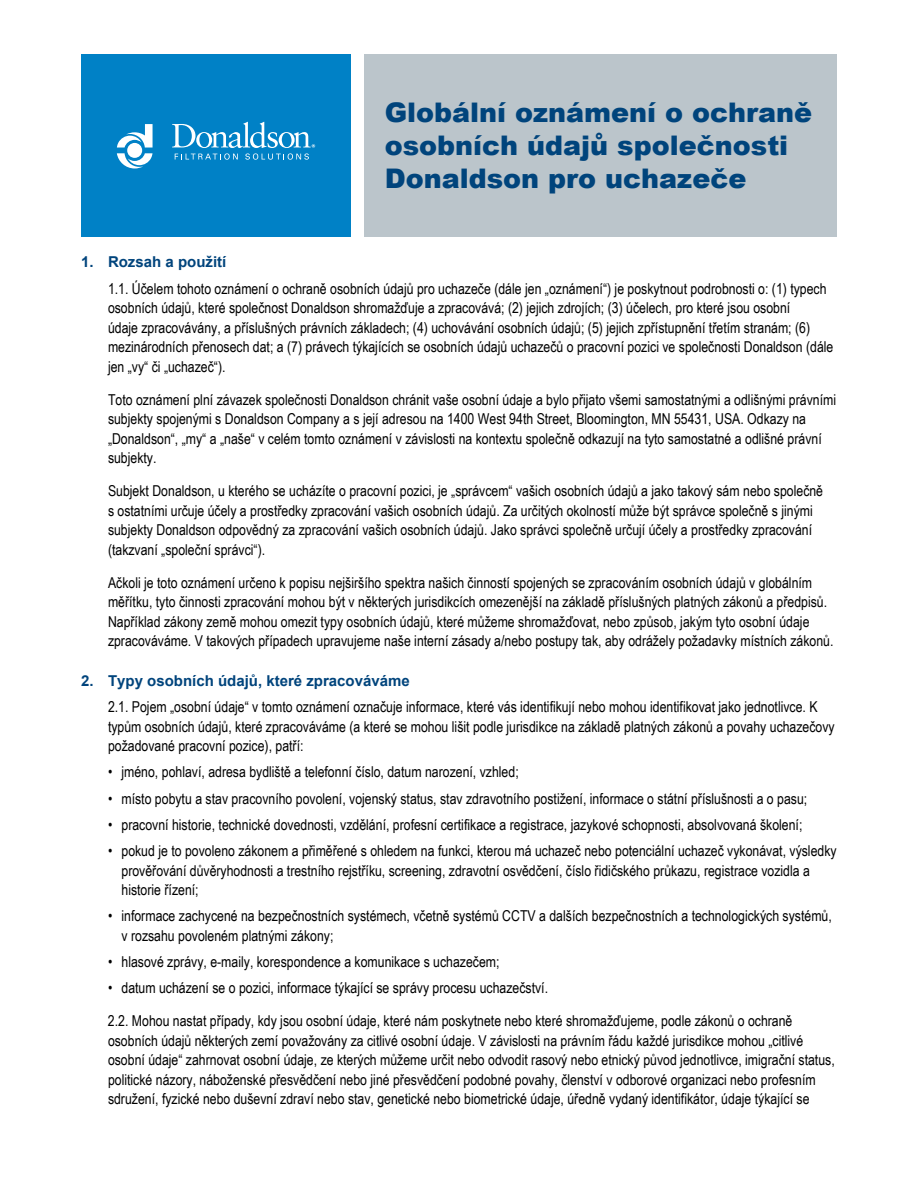
<style>
.page{position:relative;width:918px;height:1188px;background:#fff}
.page>*{position:absolute;margin:0;border:0;box-sizing:border-box;transform-origin:0 0}
.t1{font:900 27px/33px "Arial";color:#00447c}
.t2{font:15px/19.5px "Arial Narrow";color:#000}
.t3{font:700 15px "Arial";color:#00447c}
</style>
<div class="page">
<div style="left:81px;top:54px;width:270px;height:182px;background:#0081c6"></div>
<svg style="left:117px;top:124px;width:36px;height:45px"></svg>
<svg style="left:172px;top:122px;width:143px;height:38px"></svg>
<div style="left:364px;top:54px;width:473px;height:182px;background:#bbc5cb"></div>
<h1 class="t1" style="left:385px;top:95px;width:429px">Globální oznámení o ochraně osobních údajů společnosti<br>Donaldson pro uchazeče</h1>
<p class="t3" style="left:81px;top:252px;width:147px">1. Rozsah a použití</p>
<p class="t2" style="left:108px;top:278px;width:727px">1.1. Účelem tohoto oznámení o ochraně osobních údajů pro uchazeče (dále jen „oznámení“) je poskytnout podrobnosti o: (1) typech osobních údajů, které společnost Donaldson shromažďuje a zpracovává; (2) jejich zdrojích; (3) účelech, pro které jsou osobní<br>údaje zpracovávány, a příslušných právních základech; (4) uchovávání osobních údajů; (5) jejich zpřístupnění třetím stranám; (6) mezinárodních přenosech dat; a (7) právech týkajících se osobních údajů uchazečů o pracovní pozici ve společnosti Donaldson (dále jen „vy“ či „uchazeč“).</p>
<p class="t2" style="left:108px;top:389px;width:730px">Toto oznámení plní závazek společnosti Donaldson chránit vaše osobní údaje a bylo přijato všemi samostatnými a odlišnými právními subjekty spojenými s Donaldson Company a s její adresou na 1400 West 94th Street, Bloomington, MN 55431, USA. Odkazy na „Donaldson“, „my“ a „naše“ v celém tomto oznámení v závislosti na kontextu společně odkazují na tyto samostatné a odlišné právní subjekty.</p>
<p class="t2" style="left:108px;top:481px;width:717px">Subjekt Donaldson, u kterého se ucházíte o pracovní pozici, je „správcem“ vašich osobních údajů a jako takový sám nebo společně s ostatními určuje účely a prostředky zpracování vašich osobních údajů. Za určitých okolností může být správce společně s jinými subjekty Donaldson odpovědný za zpracování vašich osobních údajů. Jako správci společně určují účely a prostředky zpracování (takzvaní „společní správci“).</p>
<p class="t2" style="left:108px;top:572px;width:727px">Ačkoli je toto oznámení určeno k popisu nejširšího spektra našich činností spojených se zpracováním osobních údajů v globálním měřítku, tyto činnosti zpracování mohou být v některých jurisdikcích omezenější na základě příslušných platných zákonů a předpisů.<br>Například zákony země mohou omezit typy osobních údajů, které můžeme shromažďovat, nebo způsob, jakým tyto osobní údaje zpracováváme. V takových případech upravujeme naše interní zásady a/nebo postupy tak, aby odrážely požadavky místních zákonů.</p>
<p class="t3" style="left:81px;top:671px;width:330px">2. Typy osobních údajů, které zpracováváme</p>
<p class="t2" style="left:108px;top:697px;width:728px">2.1. Pojem „osobní údaje“ v tomto oznámení označuje informace, které vás identifikují nebo mohou identifikovat jako jednotlivce. K typům osobních údajů, které zpracováváme (a které se mohou lišit podle jurisdikce na základě platných zákonů a povahy uchazečovy požadované pracovní pozice), patří:</p>
<p class="t2" style="left:108px;top:762px;width:412px">• jméno, pohlaví, adresa bydliště a telefonní číslo, datum narození, vzhled;</p>
<p class="t2" style="left:108px;top:788px;width:701px">• místo pobytu a stav pracovního povolení, vojenský status, stav zdravotního postižení, informace o státní příslušnosti a o pasu;</p>
<p class="t2" style="left:108px;top:814px;width:696px">• pracovní historie, technické dovednosti, vzdělání, profesní certifikace a registrace, jazykové schopnosti, absolvovaná školení;</p>
<p class="t2" style="left:122px;top:841px;width:717px;text-indent:-14px">• pokud je to povoleno zákonem a přiměřené s ohledem na funkci, kterou má uchazeč nebo potenciální uchazeč vykonávat, výsledky prověřování důvěryhodnosti a trestního rejstříku, screening, zdravotní osvědčení, číslo řidičského průkazu, registrace vozidla a historie řízení;</p>
<p class="t2" style="left:122px;top:906px;width:712px;text-indent:-14px">• informace zachycené na bezpečnostních systémech, včetně systémů CCTV a dalších bezpečnostních a technologických systémů, v rozsahu povoleném platnými zákony;</p>
<p class="t2" style="left:108px;top:952px;width:393px">• hlasové zprávy, e-maily, korespondence a komunikace s uchazečem;</p>
<p class="t2" style="left:108px;top:978px;width:442px">• datum ucházení se o pozici, informace týkající se správy procesu uchazečství.</p>
<p class="t2" style="left:108px;top:1011px;width:728px">2.2. Mohou nastat případy, kdy jsou osobní údaje, které nám poskytnete nebo které shromažďujeme, podle zákonů o ochraně osobních údajů některých zemí považovány za citlivé osobní údaje. V závislosti na právním řádu každé jurisdikce mohou „citlivé osobní údaje“ zahrnovat osobní údaje, ze kterých můžeme určit nebo odvodit rasový nebo etnický původ jednotlivce, imigrační status, politické názory, náboženské přesvědčení nebo jiné přesvědčení podobné povahy, členství v odborové organizaci nebo profesním sdružení, fyzické nebo duševní zdraví nebo stav, genetické nebo biometrické údaje, úředně vydaný identifikátor, údaje týkající se</p>
</div>
